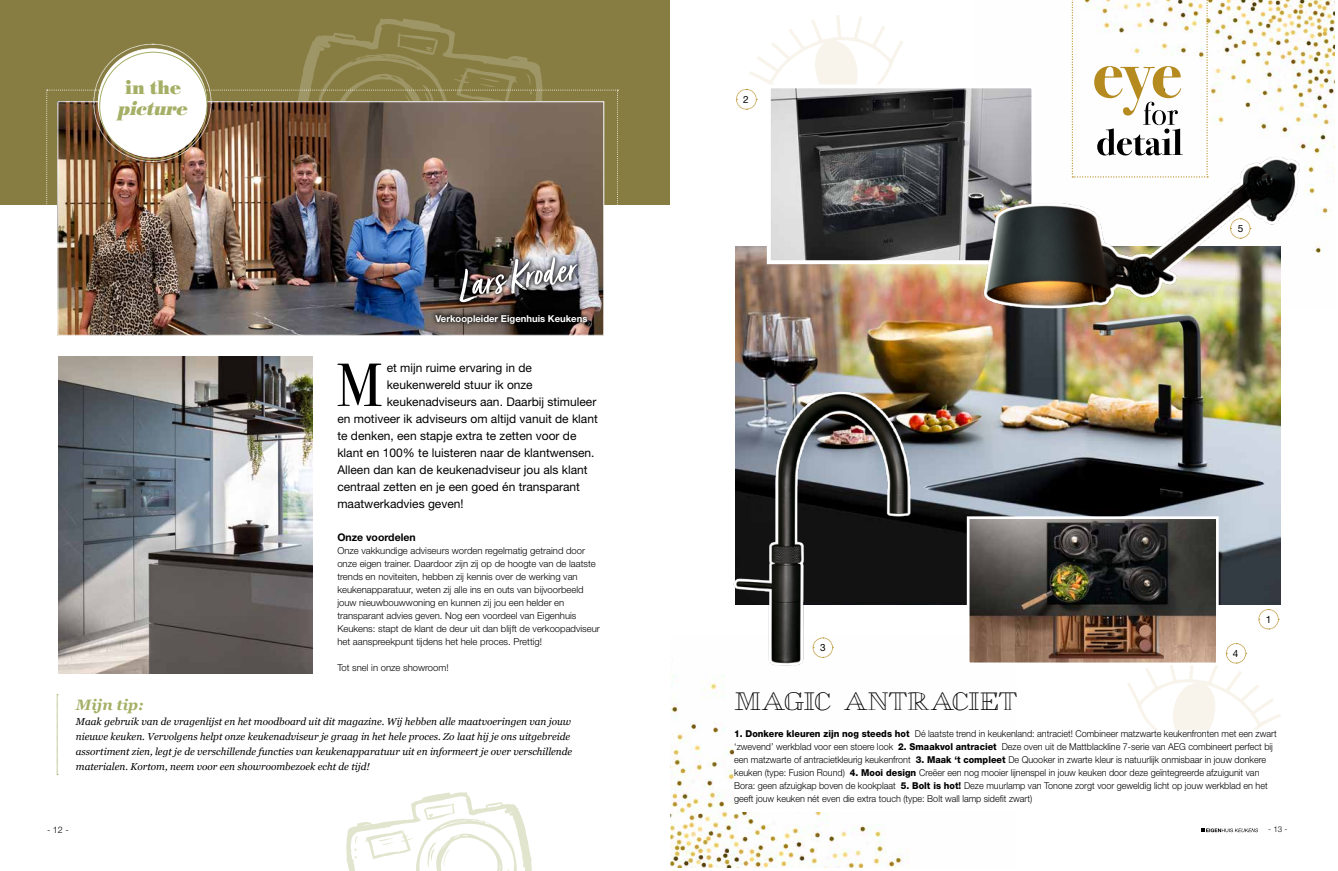
<style>
.page{position:relative;width:1338px;height:871px;background:#fff}
.page>*{position:absolute;margin:0;border:0;box-sizing:border-box;transform-origin:0 0}
.t1{font:60.9px "Bodoni Svty Two ITCTT";color:#000}
.t2{font:44px "Turbinado";color:#fff}
.t3{font:24.9px "Chittenden W00";letter-spacing:-.015em;color:#000}
.t4{font:italic 700 20.2px "Bodoni URW";letter-spacing:-.02em;color:#a5af66}
.t5{font:700 20.2px "Bodoni URW";color:#a5af66}
.t6{font:italic 700 15px "Georgia";color:#a5af66}
.t7{font:12px "Helvetica Neue LT Std";color:#000}
.t8{font:700 10.5px "Helvetica Neue LT Std";color:#000}
.t9{font:italic 10px/15px "Georgia";color:#000}
.t10{font:10px "Helvetica Neue LT Std";color:#000}
.t11{font:300 9.5px/13px "Helvetica Neue LT Std";color:#000;scale:.95 1}
.t12{font:300 9.5px/13px "Helvetica Neue LT Std";color:#000}
.t13{font:700 9.5px "Helvetica Neue LT Std";color:#fff}
.t14{font:300 9px "Helvetica Neue LT Std";color:#000}
.t15{font:300 8px "Helvetica Neue LT Std";color:#000}
.s1{font-weight:800}
</style>
<div class="page">
<img style="left:671px;top:675px;width:238px;height:191px">
<svg style="left:1071px;top:0;width:264px;height:253px"></svg>
<img style="left:735px;top:246px;width:545px;height:358px">
<img style="left:715px;top:351px;width:223px;height:328px">
<img style="left:971px;top:520px;width:244px;height:141px">
<div style="left:967px;top:516px;width:252px;height:149px;border:3px solid #fff"></div>
<img style="left:772px;top:89px;width:258px;height:170px">
<div style="left:767px;top:84px;width:268px;height:180px;border:4px solid #fff"></div>
<div style="left:734px;top:729px;width:547px;height:81px;background:#fff"></div>
<svg style="left:812px;top:637px;width:21px;height:21px"></svg>
<svg style="left:1127px;top:642px;width:154px;height:88px"></svg>
<svg style="left:736px;top:15px;width:167px;height:95px"></svg>
<svg style="left:1258px;top:609px;width:21px;height:20px"></svg>
<svg style="left:1072px;top:0;width:136px;height:152px"></svg>
<img style="left:58px;top:356px;width:255px;height:317px">
<img style="left:982px;top:152px;width:319px;height:161px">
<div style="left:0;top:0;width:669px;height:204px;background:#877d42"></div>
<img style="left:59px;top:239px;width:543px;height:94px">
<img style="left:46px;top:18px;width:572px;height:221px">
<svg style="left:57px;top:694px;width:1px;height:81px"></svg>
<svg style="left:346px;top:792px;width:186px;height:78px"></svg>
<div style="left:430px;top:309px;width:163px;height:19px;background:#000;opacity:.75"></div>
<div style="left:454px;top:252px;width:129px;height:55px;background:#000;opacity:.75"></div>
<svg style="left:1198px;top:825px;width:63px;height:9px"></svg>
<svg style="left:1201px;top:828px;width:57px;height:3px"></svg>
<div style="left:1259px;top:825px;width:38px;height:9px;background:#fff"></div>
<h3 class="t5" style="left:125px;top:75px;width:58px">in the</h3>
<h3 class="t4" style="left:119px;top:96px;width:71px">picture</h3>
<h2 class="t2" style="left:454px;top:263px;width:121px;rotate:-9deg">Lars Kroder</h2>
<p class="t13" style="left:436px;top:312px;width:153px">Verkoopleider Eigenhuis Keukens</p>
<h1 class="t1" style="left:336px;top:335px;width:47px">M</h1>
<p class="t7" style="left:387px;top:360px;width:147px">et mijn ruime ervaring in de</p>
<p class="t7" style="left:387px;top:377px;width:148px">keukenwereld stuur ik onze</p>
<p class="t7" style="left:387px;top:394px;width:211px">keukenadviseurs aan. Daarbij stimuleer</p>
<p class="t7" style="left:337px;top:411px;width:262px">en motiveer ik adviseurs om altijd vanuit de klant</p>
<p class="t7" style="left:337px;top:428px;width:241px">te denken, een stapje extra te zetten voor de</p>
<p class="t7" style="left:337px;top:445px;width:259px">klant en 100% te luisteren naar de klantwensen.</p>
<p class="t7" style="left:337px;top:462px;width:252px">Alleen dan kan de keukenadviseur jou als klant</p>
<p class="t7" style="left:337px;top:479px;width:244px">centraal zetten en je een goed én transparant</p>
<p class="t7" style="left:337px;top:496px;width:128px">maatwerkadvies geven!</p>
<p class="t8" style="left:337px;top:530px;width:80px">Onze voordelen</p>
<p class="t12" style="left:337px;top:543px;width:264px">Onze vakkundige adviseurs worden regelmatig getraind door onze eigen trainer. Daardoor zijn zij op de hoogte van de laatste trends en noviteiten, hebben zij kennis over de werking van keukenapparatuur, weten zij alle ins en outs van bijvoorbeeld jouw nieuwbouwwoning en kunnen zij jou een helder en transparant advies geven. Nog een voordeel van Eigenhuis Keukens: stapt de klant de deur uit dan blijft de verkoopadviseur het aanspreekpunt tijdens het hele proces. Prettig!</p>
<p class="t12" style="left:337px;top:660px;width:113px">Tot snel in onze showroom!</p>
<h3 class="t6" style="left:76px;top:693px;width:69px">Mijn tip:</h3>
<p class="t9" style="left:76px;top:713px;width:498px">Maak gebruik van de vragenlijst en het moodboard uit dit magazine. Wij hebben alle maatvoeringen van jouw nieuwe keuken. Vervolgens helpt onze keukenadviseur je graag in het hele proces. Zo laat hij je ons uitgebreide assortiment zien, legt je de verschillende functies van keukenapparatuur uit en informeert je over verschillende materialen. Kortom, neem voor een showroombezoek echt de tijd!</p>
<p class="t10" style="left:743px;top:93px;width:7px">2</p>
<p class="t10" style="left:820px;top:641px;width:7px">3</p>
<h3 class="t3" style="left:734px;top:684px;width:285px">MAGIC ANTRACIET</h3>
<p class="t10" style="left:1238px;top:222px;width:7px">5</p>
<p class="t10" style="left:1233px;top:647px;width:7px">4</p>
<p class="t10" style="left:1266px;top:613px;width:7px">1</p>
<p class="t11" style="left:734px;top:726px;width:573px"><span class="s1">1. Donkere kleuren zijn nog steeds hot</span> Dé laatste trend in keukenland: antraciet! Combineer matzwarte keukenfronten met een zwart ‘zwevend’ werkblad voor een stoere look <span class="s1">2. Smaakvol antraciet</span> Deze oven uit de Mattblackline 7-serie van AEG combineert perfect bij een matzwarte of antracietkleurig keukenfront <span class="s1">3. Maak ‘t compleet</span> De Quooker in zwarte kleur is natuurlijk onmisbaar in jouw donkere keuken (type: Fusion Round) <span class="s1">4. Mooi design</span> Creëer een nog mooier lijnenspel in jouw keuken door deze geïntegreerde afzuigunit van Bora: geen afzuigkap boven de kookplaat <span class="s1">5. Bolt is hot!</span> Deze muurlamp van Tonone zorgt voor geweldig licht op jouw werkblad en het geeft jouw keuken nét even die extra touch (type: Bolt wall lamp sidefit zwart)</p>
<p class="t14" style="left:47px;top:823px;width:23px">- 12 -</p>
<p class="t15" style="left:1268px;top:824px;width:21px">- 13 -</p>
</div>
